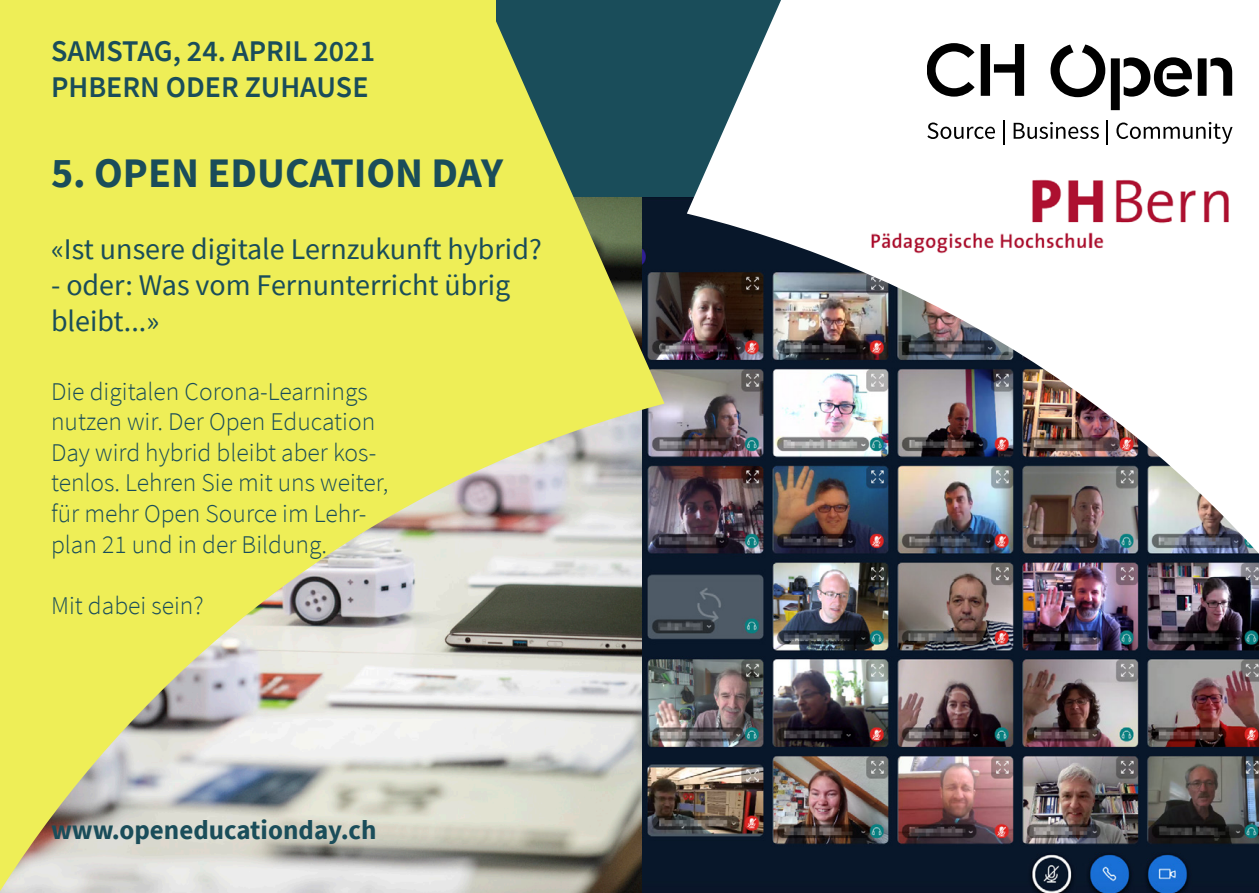
<style>
.page{position:relative;width:1259px;height:893px;background:#fff}
.page>*{position:absolute;margin:0;border:0;box-sizing:border-box;transform-origin:0 0}
.t1{font:700 42px "Source Sans Pro";color:#1a4d5a}
.t2{font:30px/36px "Source Sans Pro";color:#1a4d5a}
.t3{font:600 30px "Source Sans Pro";color:#1a4d5a}
.t4{font:700 27px "Source Sans Pro";color:#1a4d5a}
.t5{font:300 25.5px/30.6px "Source Sans Pro";color:#1a4d5a}
</style>
<div class="page">
<img style="left:1034px;top:686px;width:225px;height:207px">
<img style="left:1034px;top:70px;width:225px;height:616px">
<img style="left:0;top:0;width:1034px;height:893px">
<div style="left:0;top:0;width:495px;height:215px;background:#eeee57"></div>
<svg style="left:927px;top:43px;width:305px;height:67px"></svg>
<svg style="left:927px;top:123px;width:68px;height:16px"></svg>
<svg style="left:1003px;top:121px;width:1px;height:24px"></svg>
<svg style="left:1013px;top:122px;width:86px;height:17px"></svg>
<hr style="left:1106px;top:121px;width:2px;height:24px;background:#000">
<svg style="left:1116px;top:122px;width:116px;height:22px"></svg>
<img style="left:867px;top:180px;width:366px;height:78px">
<p class="t3" style="left:51px;top:31px;width:325px">SAMSTAG, 24. APRIL 2021</p>
<p class="t3" style="left:51px;top:67px;width:319px">PHBERN ODER ZUHAUSE</p>
<p class="t1" style="left:51px;top:144px;width:453px">5. OPEN EDUCATION DAY</p>
<p class="t2" style="left:51px;top:231px;width:492px">«Ist unsere digitale Lernzukunft hybrid?</p>
<p class="t2" style="left:51px;top:267px;width:461px">- oder: Was vom Fernunterricht übrig bleibt...»</p>
<p class="t5" style="left:51px;top:376px;width:339px">Die digitalen Corona-Learnings nutzen wir. Der Open Education<br>Day wird hybrid bleibt aber kos&shy;tenlos. Lehren Sie mit uns weiter, für mehr Open Source im Lehr&shy;plan 21 und in der Bildung.</p>
<p class="t5" style="left:51px;top:590px;width:154px">Mit dabei sein?</p>
<p class="t4" style="left:51px;top:811px;width:327px">www.openeducationday.ch</p>
</div>
